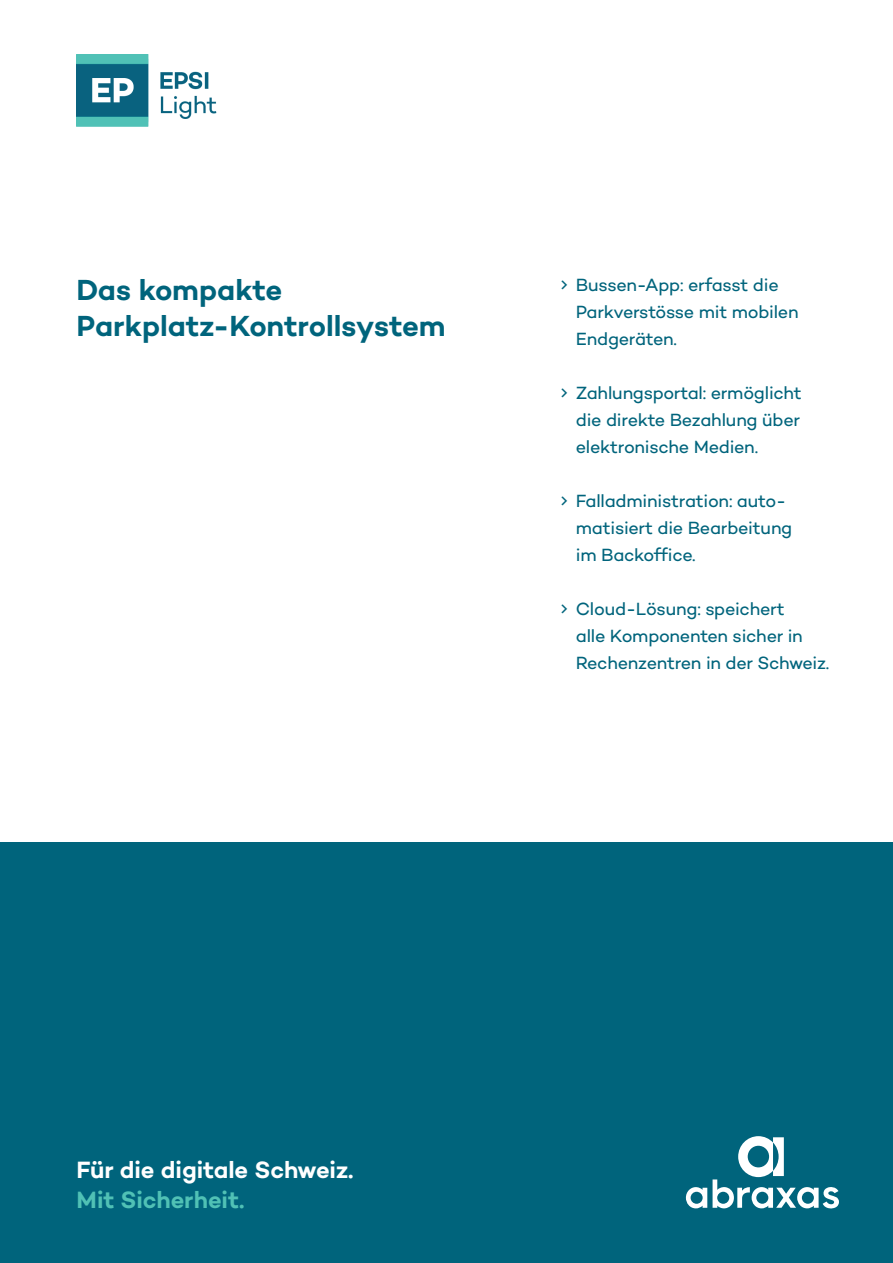
<style>
.page{position:relative;width:893px;height:1263px;background:#fff}
.page>*{position:absolute;margin:0;border:0;box-sizing:border-box;transform-origin:0 0}
.t1{font:600 29.55px/36px "Campton";letter-spacing:-.005em;color:#00647c}
.t2{font:600 24px "Campton";letter-spacing:-.005em;color:#fff}
.t3{font:600 24px "Campton";letter-spacing:-.005em;color:#50c1b5}
.t4{font:18px/27px "Campton";letter-spacing:-.015em;color:#00647c}
</style>
<div class="page">
<div style="left:0;top:842px;width:893px;height:421px;background:#00647c"></div>
<svg style="left:686px;top:1187px;width:21px;height:21px"></svg>
<svg style="left:713px;top:1136px;width:126px;height:73px"></svg>
<img style="left:77px;top:54px;width:140px;height:72px">
<h1 class="t1" style="left:77px;top:272px;width:371px">Das kompakte<br>Parkplatz-Kontrollsystem</h1>
<p class="t4" style="left:576px;top:271px;width:224px;text-indent:-17px">↑ Bussen-App: erfasst die<br>Parkverstösse mit mobilen<br>Endgeräten.</p>
<p class="t4" style="left:576px;top:379px;width:228px;text-align:justify;text-indent:-17px">↑ Zahlungsportal: ermöglicht die direkte Bezahlung über elektronische Medien.</p>
<p class="t4" style="left:576px;top:487px;width:218px;text-indent:-17px">↑ Falladministration: auto&shy;matisiert die Bearbeitung im Backoffice.</p>
<p class="t4" style="left:576px;top:595px;width:255px;text-indent:-17px">↑ Cloud-Lösung: speichert<br>alle Komponenten sicher in<br>Rechenzentren in der Schweiz.</p>
<h2 class="t2" style="left:77px;top:1155px;width:278px">Für die digitale Schweiz.</h2>
<h2 class="t3" style="left:77px;top:1185px;width:169px">Mit Sicherheit.</h2>
</div>
